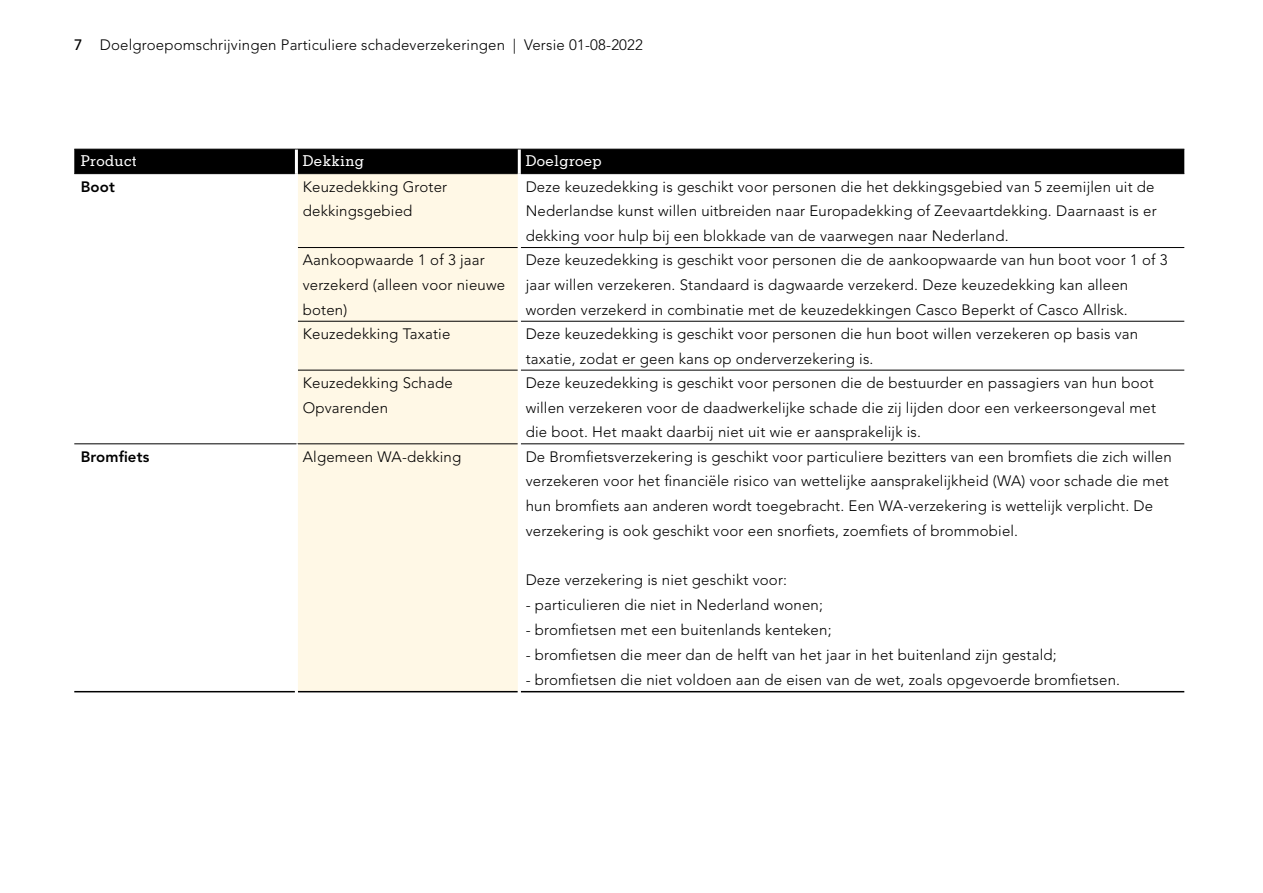
<style>
.page{position:relative;width:1263px;height:893px;background:#fff}
.page>*{position:absolute;margin:0;border:0;box-sizing:border-box;transform-origin:0 0}
.t1{font:300 15px/24.8px "Avenir LT Std";letter-spacing:.01em;color:#000}
.t2{font:500 15px "Memphis LT Std";letter-spacing:.025em;color:#fff}
.t3{font:800 15px "Avenir LT Std";letter-spacing:.01em;color:#000}
.s1{font-weight:500}
</style>
<div class="page">
<div style="left:74px;top:150px;width:1110px;height:23px;background:#000"></div>
<div style="left:298px;top:174px;width:220px;height:517px;background:#fff8e6"></div>
<hr style="left:74px;top:691px;width:221px;height:1px;background:#000">
<hr style="left:521px;top:691px;width:663px;height:1px;background:#000">
<hr style="left:74px;top:149px;width:222px;height:1px;background:#000">
<hr style="left:296px;top:149px;width:223px;height:1px;background:#000">
<hr style="left:519px;top:149px;width:665px;height:1px;background:#000">
<hr style="left:74px;top:173px;width:221px;height:1px;background:#000">
<hr style="left:298px;top:173px;width:220px;height:1px;background:#000">
<hr style="left:521px;top:173px;width:663px;height:1px;background:#000">
<hr style="left:521px;top:247px;width:663px;height:1px;background:#000">
<hr style="left:521px;top:321px;width:663px;height:1px;background:#000">
<hr style="left:521px;top:370px;width:663px;height:1px;background:#000">
<hr style="left:521px;top:444px;width:663px;height:1px;background:#000">
<hr style="left:298px;top:247px;width:220px;height:1px;background:#000">
<hr style="left:298px;top:321px;width:220px;height:1px;background:#000">
<hr style="left:298px;top:370px;width:220px;height:1px;background:#000">
<hr style="left:296px;top:444px;width:222px;height:1px;background:#000">
<hr style="left:298px;top:691px;width:220px;height:1px;background:#000">
<hr style="left:295px;top:444px;width:3px;height:248px;background:#fff">
<hr style="left:295px;top:150px;width:3px;height:24px;background:#fff">
<hr style="left:518px;top:150px;width:3px;height:24px;background:#fff">
<hr style="left:74px;top:444px;width:222px;height:1px;background:#000">
<p class="t1" style="left:74px;top:32px;width:570px"><span class="s1">7</span> Doelgroepomschrijvingen Particuliere schadeverzekeringen | Versie 01-08-2022</p>
<p class="t2" style="left:81px;top:152px;width:58px">Product</p>
<p class="t2" style="left:303px;top:152px;width:63px">Dekking</p>
<p class="t2" style="left:526px;top:152px;width:78px">Doelgroep</p>
<p class="t3" style="left:81px;top:177px;width:36px">Boot</p>
<p class="t1" style="left:303px;top:174px;width:146px">Keuzedekking Groter dekkingsgebied</p>
<p class="t1" style="left:526px;top:174px;width:632px">Deze keuzedekking is geschikt voor personen die het dekkingsgebied van 5 zeemijlen uit de<br>Nederlandse kunst willen uitbreiden naar Europadekking of Zeevaartdekking. Daarnaast is er dekking voor hulp bij een blokkade van de vaarwegen naar Nederland.</p>
<p class="t1" style="left:303px;top:248px;width:204px">Aankoopwaarde 1 of 3 jaar verzekerd (alleen voor nieuwe boten)</p>
<p class="t1" style="left:526px;top:248px;width:643px">Deze keuzedekking is geschikt voor personen die de aankoopwaarde van hun boot voor 1 of 3 jaar willen verzekeren. Standaard is dagwaarde verzekerd. Deze keuzedekking kan alleen worden verzekerd in combinatie met de keuzedekkingen Casco Beperkt of Casco Allrisk.</p>
<p class="t1" style="left:303px;top:321px;width:149px">Keuzedekking Taxatie</p>
<p class="t1" style="left:526px;top:321px;width:614px">Deze keuzedekking is geschikt voor personen die hun boot willen verzekeren op basis van taxatie, zodat er geen kans op onderverzekering is.</p>
<p class="t1" style="left:303px;top:370px;width:151px">Keuzedekking Schade<br>Opvarenden</p>
<p class="t1" style="left:526px;top:370px;width:632px">Deze keuzedekking is geschikt voor personen die de bestuurder en passagiers van hun boot willen verzekeren voor de daadwerkelijke schade die zij lijden door een verkeersongeval met die boot. Het maakt daarbij niet uit wie er aansprakelijk is.</p>
<p class="t3" style="left:81px;top:447px;width:70px">Bromfiets</p>
<p class="t1" style="left:303px;top:444px;width:160px">Algemeen WA-dekking</p>
<p class="t1" style="left:526px;top:444px;width:648px">De Bromfietsverzekering is geschikt voor particuliere bezitters van een bromfiets die zich willen verzekeren voor het financiële risico van wettelijke aansprakelijkheid (WA) voor schade die met hun bromfiets aan anderen wordt toegebracht. Een WA-verzekering is wettelijk verplicht. De verzekering is ook geschikt voor een snorfiets, zoemfiets of brommobiel.</p>
<p class="t1" style="left:526px;top:568px;width:263px">Deze verzekering is niet geschikt voor:</p>
<p class="t1" style="left:526px;top:593px;width:299px">- particulieren die niet in Nederland wonen;</p>
<p class="t1" style="left:526px;top:618px;width:307px">- bromfietsen met een buitenlands kenteken;</p>
<p class="t1" style="left:526px;top:642px;width:532px">- bromfietsen die meer dan de helft van het jaar in het buitenland zijn gestald;</p>
<p class="t1" style="left:526px;top:667px;width:596px">- bromfietsen die niet voldoen aan de eisen van de wet, zoals opgevoerde bromfietsen.</p>
</div>
